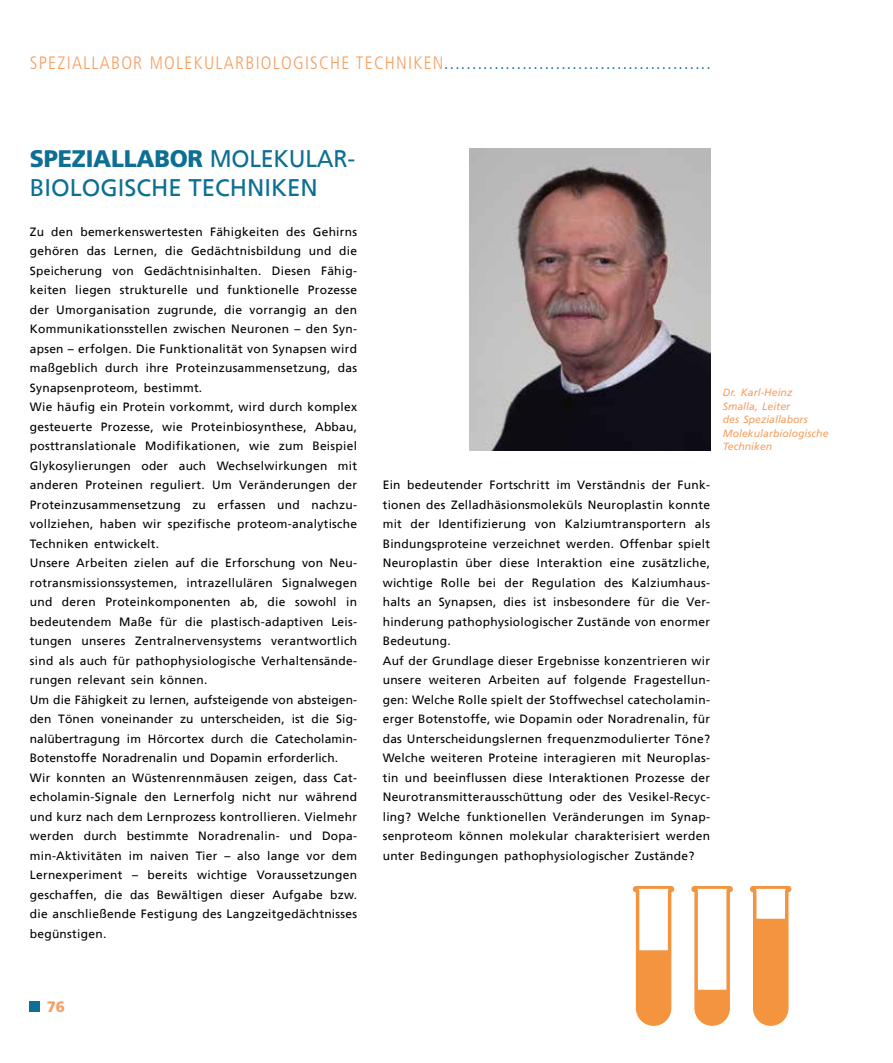
<style>
.page{position:relative;width:893px;height:1063px;background:#fff}
.page>*{position:absolute;margin:0;border:0;box-sizing:border-box;transform-origin:0 0}
.t1{font:24px/28.8px "Frutiger";color:#0c6f93}
.t2{font:300 condensed 18px "Frutiger";letter-spacing:.07em;color:#0c6f93}
.t3{font:900 15px "Frutiger";color:#f59f61}
.t4{font:12px/19.5px "Frutiger";letter-spacing:.025em;color:#000}
.t5{font:italic 10.5px/13.5px "Frutiger";color:#f59f61}
.s1{color:#f59f61}
.s2{font-weight:900}
</style>
<div class="page">
<div style="left:30px;top:1002px;width:10px;height:10px;background:#0c6f93"></div>
<img style="left:470px;top:149px;width:240px;height:301px">
<svg style="left:633px;top:886px;width:41px;height:140px"></svg>
<svg style="left:691px;top:886px;width:42px;height:140px"></svg>
<svg style="left:750px;top:886px;width:41px;height:140px"></svg>
<h2 class="t2" style="left:30px;top:52px;width:682px"><span class="s1">SPEZIALLABOR MOLEKULARBIOLOGISCHE TECHNIKEN</span>................................................</h2>
<h1 class="t1" style="left:30px;top:146px;width:327px"><span class="s2">SPEZIALLABOR</span> MOLEKULAR-<br>BIOLOGISCHE TECHNIKEN</h1>
<p class="t4" style="left:30px;top:223px;width:329px">Zu den bemerkenswertesten Fähigkeiten des Gehirns gehören das Lernen, die Gedächtnisbildung und die Speicherung von Gedächtnisinhalten. Diesen Fähig&shy;keiten liegen strukturelle und funktionelle Prozesse der Umorganisation zugrunde, die vorrangig an den Kommunikationsstellen zwischen Neuronen – den Syn&shy;apsen – erfolgen. Die Funktionalität von Synapsen wird maßgeblich durch ihre Proteinzusammensetzung, das Synapsenproteom, bestimmt.<br>Wie häufig ein Protein vorkommt, wird durch komplex gesteuerte Prozesse, wie Proteinbiosynthese, Abbau, posttranslationale Modifikationen, wie zum Beispiel Glykosylierungen oder auch Wechselwirkungen mit anderen Proteinen reguliert. Um Veränderungen der Proteinzusammensetzung zu erfassen und nachzu&shy;vollziehen, haben wir spezifische proteom-analytische Techniken entwickelt.<br>Unsere Arbeiten zielen auf die Erforschung von Neu&shy;rotransmissionssystemen, intrazellulären Signalwegen und deren Proteinkomponenten ab, die sowohl in bedeutendem Maße für die plastisch-adaptiven Leis&shy;tungen unseres Zentralnervensystems verantwortlich sind als auch für pathophysiologische Verhaltensände&shy;rungen relevant sein können.<br>Um die Fähigkeit zu lernen, aufsteigende von absteigen&shy;den Tönen voneinander zu unterscheiden, ist die Sig&shy;nalübertragung im Hörcortex durch die Catecholamin-Botenstoffe Noradrenalin und Dopamin erforderlich.<br>Wir konnten an Wüstenrennmäusen zeigen, dass Cat&shy;echolamin-Signale den Lernerfolg nicht nur während und kurz nach dem Lernprozess kontrollieren. Vielmehr werden durch bestimmte Noradrenalin- und Dopa&shy;min-Aktivitäten im naiven Tier – also lange vor dem Lernexperiment – bereits wichtige Voraussetzungen geschaffen, die das Bewältigen dieser Aufgabe bzw. die anschließende Festigung des Langzeitgedächtnisses begünstigen.</p>
<p class="t3" style="left:47px;top:998px;width:20px">76</p>
<p class="t4" style="left:383px;top:476px;width:329px">Ein bedeutender Fortschritt im Verständnis der Funk&shy;tionen des Zelladhäsionsmoleküls Neuroplastin konnte mit der Identifizierung von Kalziumtransportern als Bindungsproteine verzeichnet werden. Offenbar spielt Neuroplastin über diese Interaktion eine zusätzliche, wichtige Rolle bei der Regulation des Kalziumhaus&shy;halts an Synapsen, dies ist insbesondere für die Ver&shy;hinderung pathophysiologischer Zustände von enormer Bedeutung.<br>Auf der Grundlage dieser Ergebnisse konzentrieren wir unsere weiteren Arbeiten auf folgende Fragestellun&shy;gen: Welche Rolle spielt der Stoffwechsel catecholamin&shy;erger Botenstoffe, wie Dopamin oder Noradrenalin, für das Unterscheidungslernen frequenzmodulierter Töne?<br>Welche weiteren Proteine interagieren mit Neuroplas&shy;tin und beeinflussen diese Interaktionen Prozesse der Neurotransmitterausschüttung oder des Vesikel-Recyc&shy;ling? Welche funktionellen Veränderungen im Synap&shy;senproteom können molekular charakterisiert werden unter Bedingungen pathophysiologischer Zustände?</p>
<p class="t5" style="left:723px;top:386px;width:107px">Dr. Karl-Heinz<br>Smalla, Leiter<br>des Speziallabors<br>Molekularbiologische<br>Techniken</p>
</div>
